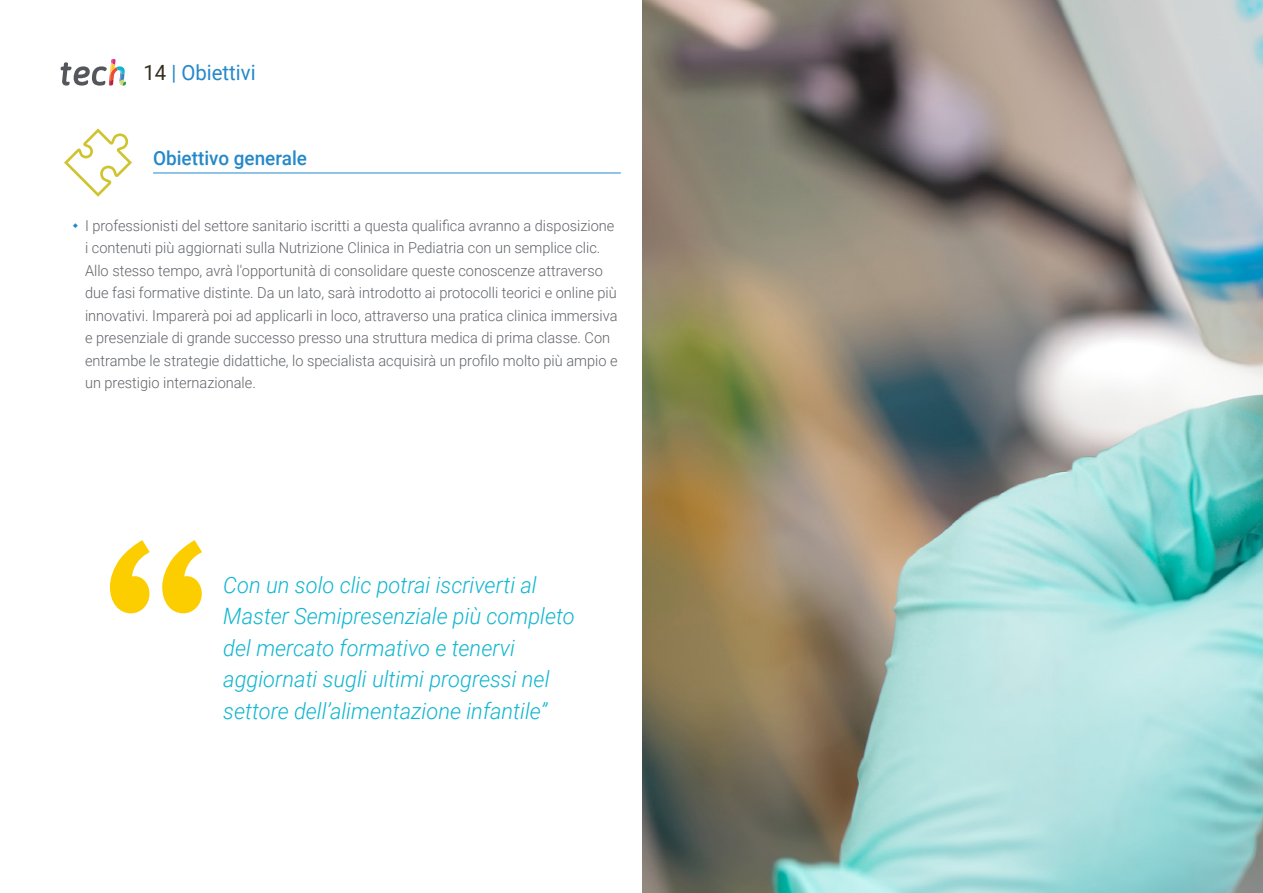
<style>
.page{position:relative;width:1263px;height:893px;background:#fff}
.page>*{position:absolute;margin:0;border:0;box-sizing:border-box;transform-origin:0 0}
.t1{font:italic 300 22.5px/31.5px "Roboto";color:#0fb6cf}
.t2{font:21px "Roboto";color:#2488c9}
.t3{font:500 19.5px "Roboto";color:#2488c9}
.t4{font:300 15px/22.5px "Roboto";color:#61646a}
.s1{color:#312e20}
</style>
<div class="page">
<hr style="left:153px;top:173px;width:468px;height:1px;background:#2488c9">
<svg style="left:61px;top:59px;width:65px;height:27px"></svg>
<svg style="left:110px;top:540px;width:92px;height:73px"></svg>
<img style="left:642px;top:0;width:621px;height:893px">
<svg style="left:64px;top:128px;width:68px;height:69px"></svg>
<h2 class="t2" style="left:144px;top:57px;width:114px"><span class="s1">14</span> | Obiettivi</h2>
<h3 class="t3" style="left:153px;top:144px;width:155px">Obiettivo generale</h3>
<p class="t4" style="left:85px;top:213px;width:534px">I professionisti del settore sanitario iscritti a questa qualifica avranno a disposizione i contenuti più aggiornati sulla Nutrizione Clinica in Pediatria con un semplice clic.<br>Allo stesso tempo, avrà l'opportunità di consolidare queste conoscenze attraverso due fasi formative distinte. Da un lato, sarà introdotto ai protocolli teorici e online più innovativi. Imparerà poi ad applicarli in loco, attraverso una pratica clinica immersiva e presenziale di grande successo presso una struttura medica di prima classe. Con entrambe le strategie didattiche, lo specialista acquisirà un profilo molto più ampio e un prestigio internazionale.</p>
<h1 class="t1" style="left:223px;top:568px;width:353px">Con un solo clic potrai iscriverti al Master Semipresenziale più completo del mercato formativo e tenervi aggiornati sugli ultimi progressi nel settore dell’alimentazione infantile”</h1>
</div>
